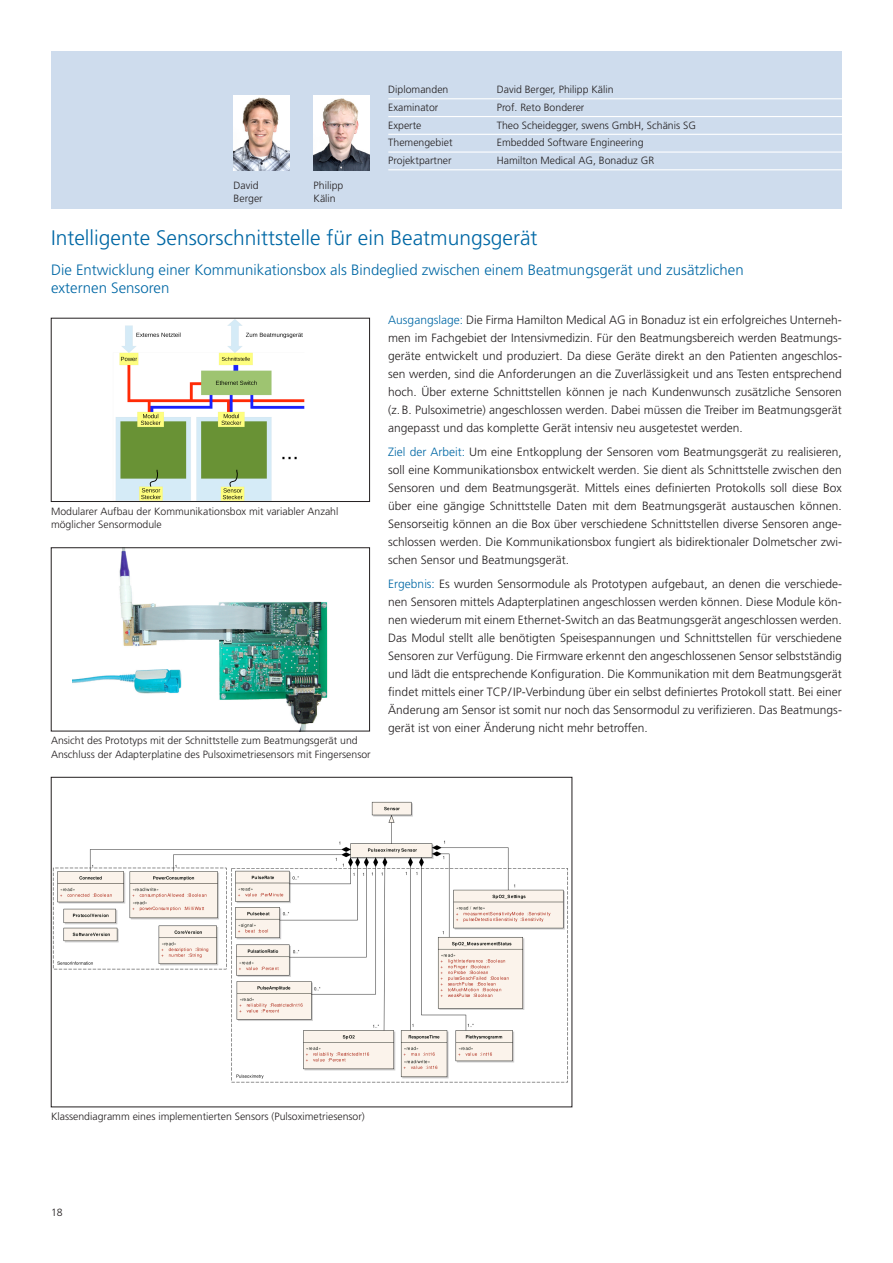
<style>
.page{position:relative;width:893px;height:1263px;background:#fff}
.page>*{position:absolute;margin:0;border:0;box-sizing:border-box;transform-origin:0 0}
.t1{font:300 21px "Frutiger LT Pro";color:#0068a5}
.t2{font:300 15px/18px "Frutiger LT Pro";color:#0068a5}
.t3{font:300 12px/18px "Frutiger LT Pro";color:#231f20;text-align:justify}
.t4{font:300 10.5px/13.5px "Frutiger LT Pro";color:#231f20}
.s1{color:#0068a5}
</style>
<div class="page">
<div style="left:51px;top:51px;width:791px;height:157px;background:#cedced"></div>
<img style="left:115px;top:320px;width:190px;height:180px">
<div style="left:51px;top:318px;width:319px;height:184px;border:1px solid #231f20"></div>
<img style="left:73px;top:549px;width:255px;height:180px">
<div style="left:51px;top:547px;width:319px;height:184px;border:1px solid #231f20"></div>
<img style="left:53px;top:801px;width:515px;height:282px">
<hr style="left:388px;top:98px;width:454px;height:1px;background:#fff">
<hr style="left:388px;top:116px;width:454px;height:1px;background:#fff">
<hr style="left:388px;top:134px;width:454px;height:1px;background:#fff">
<hr style="left:388px;top:151px;width:454px;height:2px;background:#fff">
<hr style="left:388px;top:169px;width:454px;height:1px;background:#fff">
<img style="left:234px;top:95px;width:56px;height:75px">
<img style="left:314px;top:95px;width:56px;height:75px">
<p class="t4" style="left:234px;top:178px;width:31px">David<br>Berger</p>
<p class="t4" style="left:314px;top:178px;width:31px">Philipp<br>Kälin</p>
<p class="t4" style="left:388px;top:83px;width:62px">Diplomanden</p>
<p class="t4" style="left:497px;top:83px;width:118px">David Berger, Philipp Kälin</p>
<p class="t4" style="left:388px;top:101px;width:52px">Examinator</p>
<p class="t4" style="left:497px;top:101px;width:89px">Prof. Reto Bonderer</p>
<p class="t4" style="left:388px;top:118px;width:35px">Experte</p>
<p class="t4" style="left:497px;top:118px;width:201px">Theo Scheidegger, swens GmbH, Schänis SG</p>
<p class="t4" style="left:388px;top:136px;width:66px">Themengebiet</p>
<p class="t4" style="left:497px;top:136px;width:148px">Embedded Software Engineering</p>
<p class="t4" style="left:388px;top:154px;width:65px">Projektpartner</p>
<p class="t4" style="left:497px;top:154px;width:159px">Hamilton Medical AG, Bonaduz GR</p>
<h1 class="t1" style="left:51px;top:225px;width:488px">Intelligente Sensorschnittstelle für ein Beatmungsgerät</h1>
<p class="t2" style="left:51px;top:261px;width:694px">Die Entwicklung einer Kommunikationsbox als Bindeglied zwischen einem Beatmungsgerät und zusätzlichen externen Sensoren</p>
<p class="t4" style="left:51px;top:504px;width:289px">Modularer Aufbau der Kommunikationsbox mit variabler Anzahl möglicher Sensormodule</p>
<p class="t4" style="left:51px;top:734px;width:321px">Ansicht des Prototyps mit der Schnittstelle zum Beatmungsgerät und<br>Anschluss der Adapterplatine des Pulsoximetriesensors mit Fingersensor</p>
<p class="t3" style="left:388px;top:311px;width:455px"><span class="s1">Ausgangslage:</span> Die Firma Hamilton Medical AG in Bonaduz ist ein erfolgreiches Unterneh&shy;men im Fachgebiet der Intensivmedizin. Für den Beatmungsbereich werden Beatmungs&shy;geräte entwickelt und produziert. Da diese Geräte direkt an den Patienten angeschlos&shy;sen werden, sind die Anforderungen an die Zuverlässigkeit und ans Testen entsprechend hoch. Über externe Schnittstellen können je nach Kundenwunsch zusätzliche Sensoren (z.B. Pulsoximetrie) angeschlossen werden. Dabei müssen die Treiber im Beatmungsgerät angepasst und das komplette Gerät intensiv neu ausgetestet werden.</p>
<p class="t3" style="left:388px;top:443px;width:455px"><span class="s1">Ziel der Arbeit:</span> Um eine Entkopplung der Sensoren vom Beatmungsgerät zu realisieren, soll eine Kommunikationsbox entwickelt werden. Sie dient als Schnittstelle zwischen den Sensoren und dem Beatmungsgerät. Mittels eines definierten Protokolls soll diese Box über eine gängige Schnittstelle Daten mit dem Beatmungsgerät austauschen können.<br>Sensorseitig können an die Box über verschiedene Schnittstellen diverse Sensoren ange&shy;schlossen werden. Die Kommunikationsbox fungiert als bidirektionaler Dolmetscher zwi&shy;schen Sensor und Beatmungsgerät.</p>
<p class="t3" style="left:388px;top:575px;width:455px"><span class="s1">Ergebnis:</span> Es wurden Sensormodule als Prototypen aufgebaut, an denen die verschiede&shy;nen Sensoren mittels Adapterplatinen angeschlossen werden können. Diese Module kön&shy;nen wiederum mit einem Ethernet-Switch an das Beatmungsgerät angeschlossen werden.<br>Das Modul stellt alle benötigten Speisespannungen und Schnittstellen für verschiedene Sensoren zur Verfügung. Die Firmware erkennt den angeschlossenen Sensor selbstständig und lädt die entsprechende Konfiguration. Die Kommunikation mit dem Beatmungsgerät findet mittels einer TCP /IP-Verbindung über ein selbst definiertes Protokoll statt. Bei einer Änderung am Sensor ist somit nur noch das Sensormodul zu verifizieren. Das Beatmungs&shy;gerät ist von einer Änderung nicht mehr betroffen.</p>
<p class="t4" style="left:51px;top:1110px;width:315px">Klassendiagramm eines implementierten Sensors (Pulsoximetriesensor)</p>
<p class="t4" style="left:51px;top:1206px;width:13px">18</p>
</div>
